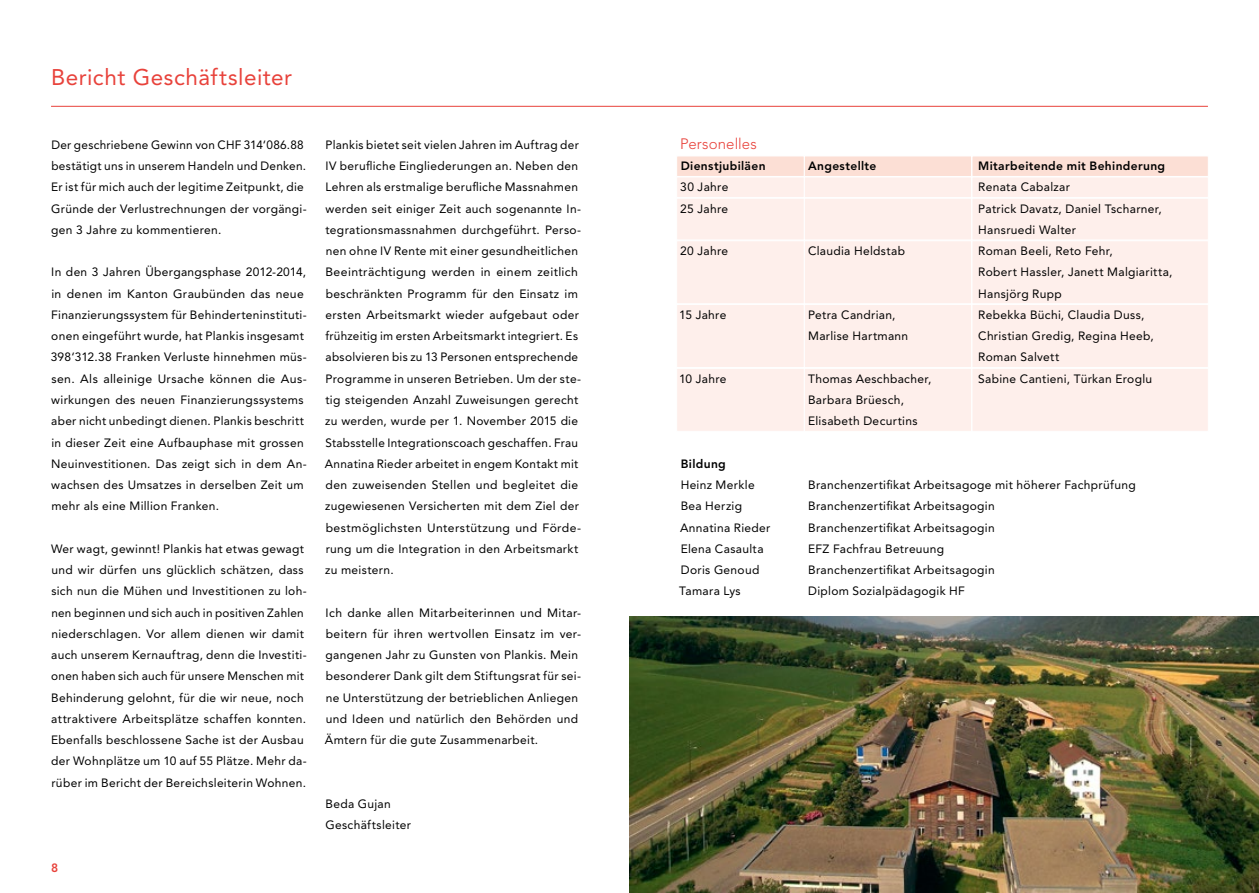
<style>
.page{position:relative;width:1259px;height:893px;background:#fff}
.page>*{position:absolute;margin:0;border:0;box-sizing:border-box;transform-origin:0 0}
.t1{font:22.5px "Avenir LT";letter-spacing:.025em;color:#e8423b}
.t2{font:300 15px "Avenir LT";letter-spacing:.005em;color:#e8423b}
.t3{font:12px/21.3px "Avenir LT";letter-spacing:.025em;color:#000}
.t4{font:800 12px "Avenir LT";letter-spacing:.03em;color:#000}
.t5{font:800 12px "Avenir LT";color:#e8423b}
</style>
<div class="page">
<div style="left:676px;top:156px;width:128px;height:21px;background:#fcdfd5;border:1px solid #fff"></div>
<div style="left:971px;top:156px;width:237px;height:21px;background:#fcdfd5;border:1px solid #fff"></div>
<div style="left:804px;top:156px;width:168px;height:21px;background:#fcdfd5;border:1px solid #fff"></div>
<div style="left:676px;top:177px;width:128px;height:21px;background:#feefeb;border:1px solid #fff"></div>
<div style="left:971px;top:177px;width:237px;height:21px;background:#feefeb;border:1px solid #fff"></div>
<div style="left:804px;top:177px;width:168px;height:21px;background:#feefeb;border:1px solid #fff"></div>
<div style="left:676px;top:198px;width:128px;height:42px;background:#feefeb;border:1px solid #fff"></div>
<div style="left:971px;top:198px;width:237px;height:42px;background:#feefeb;border:1px solid #fff"></div>
<div style="left:804px;top:198px;width:168px;height:42px;background:#feefeb;border:1px solid #fff"></div>
<div style="left:676px;top:240px;width:128px;height:64px;background:#feefeb;border:1px solid #fff"></div>
<div style="left:971px;top:240px;width:237px;height:64px;background:#feefeb;border:1px solid #fff"></div>
<div style="left:804px;top:240px;width:168px;height:64px;background:#feefeb;border:1px solid #fff"></div>
<div style="left:676px;top:304px;width:128px;height:64px;background:#feefeb;border:1px solid #fff"></div>
<div style="left:971px;top:304px;width:237px;height:64px;background:#feefeb;border:1px solid #fff"></div>
<div style="left:804px;top:304px;width:168px;height:64px;background:#feefeb;border:1px solid #fff"></div>
<div style="left:676px;top:368px;width:128px;height:64px;background:#feefeb;border:1px solid #fff"></div>
<div style="left:971px;top:368px;width:237px;height:64px;background:#feefeb;border:1px solid #fff"></div>
<div style="left:804px;top:368px;width:168px;height:64px;background:#feefeb;border:1px solid #fff"></div>
<hr style="left:51px;top:106px;width:1157px;height:1px;background:#e8423b">
<img style="left:629px;top:617px;width:630px;height:276px">
<h1 class="t1" style="left:51px;top:64px;width:243px">Bericht Geschäftsleiter</h1>
<p class="t3" style="left:51px;top:134px;width:257px">Der geschriebene Gewinn von CHF 314‘086.88 bestätigt uns in unserem Handeln und Denken.<br>Er ist für mich auch der legitime Zeitpunkt, die Gründe der Verlustrechnungen der vorgängi&shy;gen 3 Jahre zu kommentieren.</p>
<p class="t3" style="left:51px;top:262px;width:257px">In den 3 Jahren Übergangsphase 2012-2014, in denen im Kanton Graubünden das neue Finanzierungssystem für Behinderteninstituti&shy;onen eingeführt wurde, hat Plankis insgesamt 398‘312.38 Franken Verluste hinnehmen müs&shy;sen. Als alleinige Ursache können die Aus&shy;wirkungen des neuen Finanzierungssystems aber nicht unbedingt dienen. Plankis beschritt in dieser Zeit eine Aufbauphase mit grossen Neuinvestitionen. Das zeigt sich in dem An&shy;wachsen des Umsatzes in derselben Zeit um mehr als eine Million Franken.</p>
<p class="t3" style="left:51px;top:538px;width:257px">Wer wagt, gewinnt! Plankis hat etwas gewagt und wir dürfen uns glücklich schätzen, dass sich nun die Mühen und Investitionen zu loh&shy;nen beginnen und sich auch in positiven Zahlen niederschlagen. Vor allem dienen wir damit auch unserem Kernauftrag, denn die Investiti&shy;onen haben sich auch für unsere Menschen mit Behinderung gelohnt, für die wir neue, noch attraktivere Arbeitsplätze schaffen konnten.<br>Ebenfalls beschlossene Sache ist der Ausbau der Wohnplätze um 10 auf 55 Plätze. Mehr da&shy;rüber im Bericht der Bereichsleiterin Wohnen.</p>
<p class="t5" style="left:51px;top:860px;width:9px">8</p>
<p class="t3" style="left:325px;top:134px;width:258px">Plankis bietet seit vielen Jahren im Auftrag der IV berufliche Eingliederungen an. Neben den Lehren als erstmalige berufliche Massnahmen werden seit einiger Zeit auch sogenannte In&shy;tegrationsmassnahmen durchgeführt. Perso&shy;nen ohne IV Rente mit einer gesundheitlichen Beeinträchtigung werden in einem zeitlich beschränkten Programm für den Einsatz im ersten Arbeitsmarkt wieder aufgebaut oder frühzeitig im ersten Arbeitsmarkt integriert. Es absolvieren bis zu 13 Personen entsprechende Programme in unseren Betrieben. Um der ste&shy;tig steigenden Anzahl Zuweisungen gerecht zu werden, wurde per 1. November 2015 die Stabsstelle Integrationscoach geschaffen. Frau Annatina Rieder arbeitet in engem Kontakt mit den zuweisenden Stellen und begleitet die zugewiesenen Versicherten mit dem Ziel der bestmöglichsten Unterstützung und Förde&shy;rung um die Integration in den Arbeitsmarkt zu meistern.</p>
<p class="t3" style="left:325px;top:602px;width:258px">Ich danke allen Mitarbeiterinnen und Mitar&shy;beitern für ihren wertvollen Einsatz im ver&shy;gangenen Jahr zu Gunsten von Plankis. Mein besonderer Dank gilt dem Stiftungsrat für sei&shy;ne Unterstützung der betrieblichen Anliegen und Ideen und natürlich den Behörden und Ämtern für die gute Zusammenarbeit.</p>
<p class="t3" style="left:325px;top:793px;width:87px">Beda Gujan<br>Geschäftsleiter</p>
<p class="t2" style="left:680px;top:135px;width:78px">Personelles</p>
<p class="t4" style="left:681px;top:159px;width:86px">Dienstjubiläen</p>
<p class="t4" style="left:808px;top:159px;width:70px">Angestellte</p>
<p class="t4" style="left:978px;top:159px;width:188px">Mitarbeitende mit Behinderung</p>
<p class="t3" style="left:680px;top:177px;width:50px">30 Jahre</p>
<p class="t3" style="left:978px;top:177px;width:93px">Renata Cabalzar</p>
<p class="t3" style="left:680px;top:198px;width:49px">25 Jahre</p>
<p class="t3" style="left:978px;top:198px;width:185px">Patrick Davatz, Daniel Tscharner,<br>Hansruedi Walter</p>
<p class="t3" style="left:680px;top:240px;width:49px">20 Jahre</p>
<p class="t3" style="left:808px;top:240px;width:99px">Claudia Heldstab</p>
<p class="t3" style="left:978px;top:240px;width:196px">Roman Beeli, Reto Fehr,<br>Robert Hassler, Janett Malgiaritta,<br>Hansjörg Rupp</p>
<p class="t3" style="left:679px;top:304px;width:49px">15 Jahre</p>
<p class="t3" style="left:808px;top:304px;width:89px">Petra Candrian,</p>
<p class="t3" style="left:978px;top:304px;width:168px">Rebekka Büchi, Claudia Duss,</p>
<p class="t3" style="left:808px;top:325px;width:102px">Marlise Hartmann</p>
<p class="t3" style="left:978px;top:325px;width:177px">Christian Gredig, Regina Heeb,<br>Roman Salvett</p>
<p class="t3" style="left:679px;top:368px;width:49px">10 Jahre</p>
<p class="t3" style="left:808px;top:368px;width:125px">Thomas Aeschbacher,</p>
<p class="t3" style="left:978px;top:368px;width:175px">Sabine Cantieni, Türkan Eroglu</p>
<p class="t3" style="left:808px;top:389px;width:111px">Barbara Brüesch,<br>Elisabeth Decurtins</p>
<p class="t4" style="left:681px;top:456px;width:47px">Bildung</p>
<p class="t3" style="left:680px;top:474px;width:75px">Heinz Merkle</p>
<p class="t3" style="left:808px;top:474px;width:329px">Branchenzertifikat Arbeitsagoge mit höherer Fachprüfung</p>
<p class="t3" style="left:680px;top:496px;width:63px">Bea Herzig</p>
<p class="t3" style="left:808px;top:496px;width:188px">Branchenzertifikat Arbeitsagogin</p>
<p class="t3" style="left:680px;top:517px;width:92px">Annatina Rieder</p>
<p class="t3" style="left:808px;top:517px;width:188px">Branchenzertifikat Arbeitsagogin</p>
<p class="t3" style="left:680px;top:538px;width:84px">Elena Casaulta</p>
<p class="t3" style="left:808px;top:538px;width:138px">EFZ Fachfrau Betreuung</p>
<p class="t3" style="left:681px;top:559px;width:80px">Doris Genoud</p>
<p class="t3" style="left:808px;top:559px;width:188px">Branchenzertifikat Arbeitsagogin</p>
<p class="t3" style="left:679px;top:581px;width:63px">Tamara Lys</p>
<p class="t3" style="left:808px;top:581px;width:158px">Diplom Sozialpädagogik HF</p>
</div>
